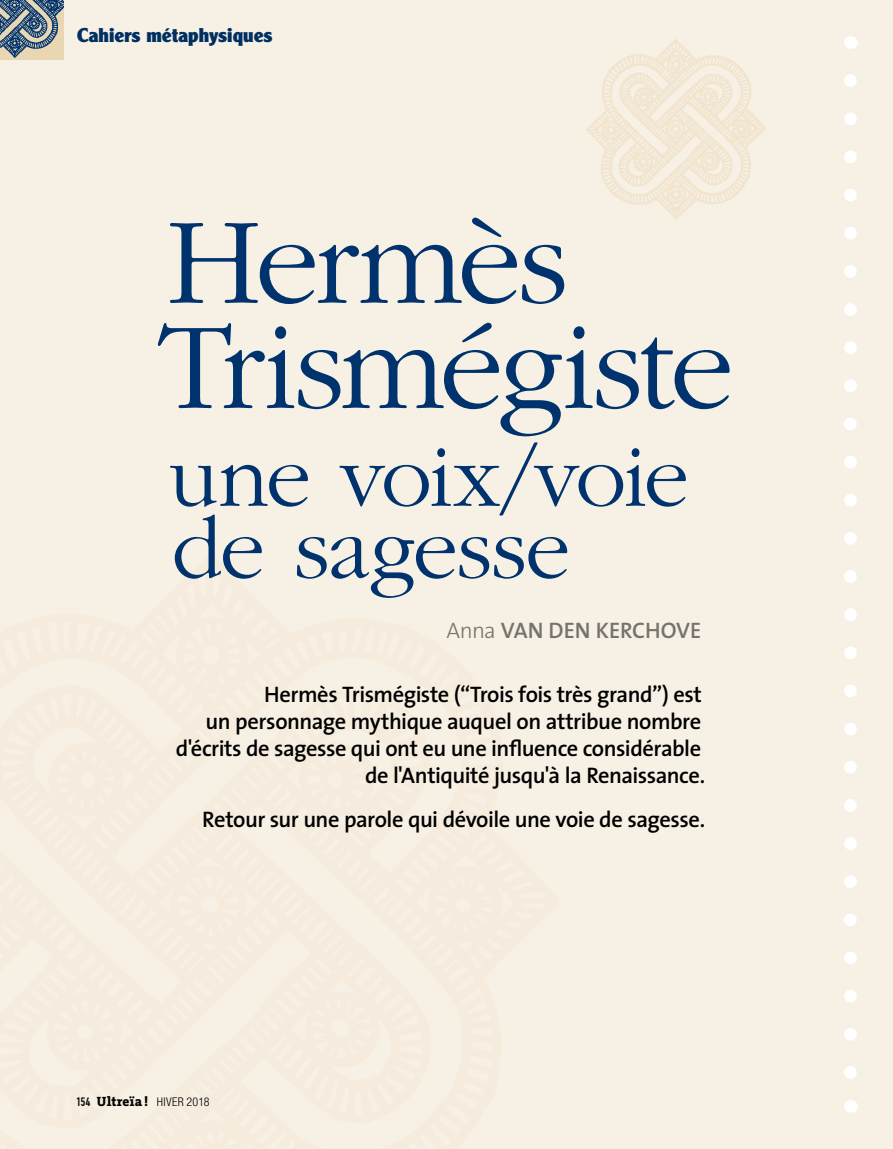
<style>
.page{position:relative;width:893px;height:1149px;background:#fff}
.page>*{position:absolute;margin:0;border:0;box-sizing:border-box;transform-origin:0 0}
.t1{font:300 127.5px/105px "ITC Garamond Std";letter-spacing:-.03em;color:#00336d}
.t2{font:300 90px/72px "ITC Garamond Std";letter-spacing:-.03em;color:#00336d}
.t3{font:600 22.5px/27px "The Sans";letter-spacing:-.02em;color:#000;text-align:right}
.t4{font:600 22.5px "The Sans";letter-spacing:-.005em;color:#7a7b7a}
.t5{font:900 19.5px "Clearface Gothic LT Std";letter-spacing:.005em;color:#00336d}
.t6{font:300 condensed 12px "Helvetica Neue LT Com";letter-spacing:.025em;color:#000}
.s1{font-weight:300}
.s2{font-family:"DIN Engschrift Std";font-weight:400;font-stretch:normal}
.s3{font-family:"The Serif";font-weight:800;font-stretch:normal;font-size:13.5px}
</style>
<div class="page">
<div style="left:0;top:0;width:893px;height:1148px;background:#f7f0e4"></div>
<svg style="left:844px;top:80px;width:13px;height:999px"></svg>
<svg style="left:850px;top:36px;width:1px;height:13px"></svg>
<svg style="left:850px;top:1100px;width:1px;height:12px"></svg>
<img style="left:586px;top:39px;width:180px;height:181px">
<svg style="left:0;top:0;width:64px;height:60px;background:#848f95"></svg>
<p class="t5" style="left:77px;top:23px;width:198px">Cahiers métaphysiques</p>
<h1 class="t1" style="left:158px;top:211px;width:578px">Hermès<br>Trismégiste</h1>
<h2 class="t2" style="left:169px;top:442px;width:521px">une voix/voie de sagesse</h2>
<p class="t4" style="left:446px;top:612px;width:256px"><span class="s1">Anna</span> VAN DEN KERCHOVE</p>
<p class="t3" style="left:176px;top:680px;width:531px">Hermès Trismégiste (“Trois fois très grand”) est<br>un personnage mythique auquel on attribue nombre d'écrits de sagesse qui ont eu une influence considérable de l'Antiquité jusqu'à la Renaissance.</p>
<p class="t3" style="left:202px;top:805px;width:504px">Retour sur une parole qui dévoile une voie de sagesse.</p>
<p class="t6" style="left:77px;top:1094px;width:135px"><span class="s2">154</span> <span class="s3">Ultreïa!</span> HIVER 2018</p>
</div>
